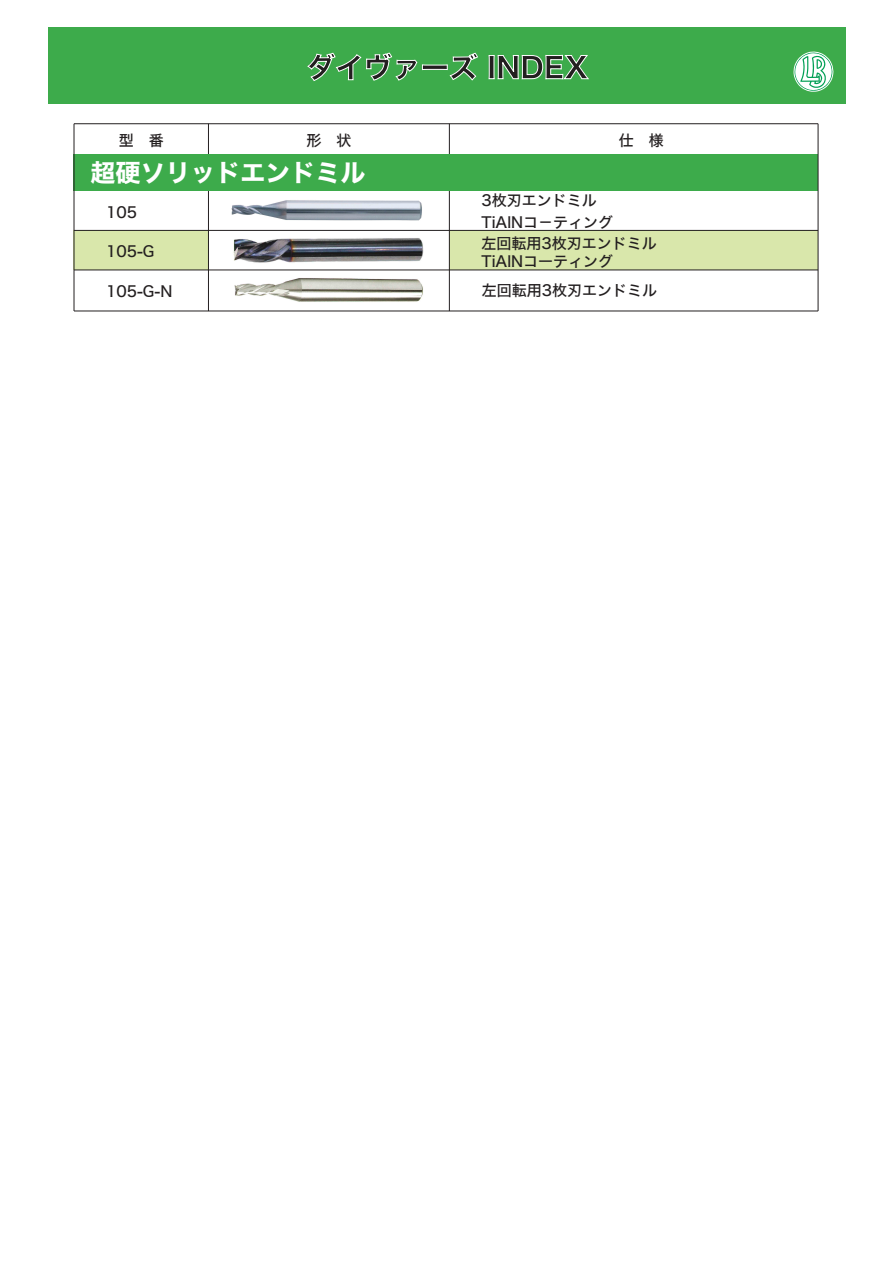
<style>
.page{position:relative;width:893px;height:1263px;background:#fff}
.page>*{position:absolute;margin:0;border:0;box-sizing:border-box;transform-origin:0 0}
.t1{font:28.5px "Hiragino Kaku W7 90 msp RKSJ H";color:#231f20}
.t2{font:24.75px "Hiragino Kaku W7 90 msp RKSJ H";color:#fff}
.t3{font:15px/21.5px "Hiragino Kaku W5 90 msp RKSJ H";color:#231f20}
</style>
<div class="page">
<img style="left:234px;top:278px;width:189px;height:24px">
<div style="left:49px;top:27px;width:797px;height:76px;background:#3dab4b"></div>
<svg style="left:307px;top:52px;width:171px;height:29px"></svg>
<svg style="left:488px;top:55px;width:101px;height:25px"></svg>
<div style="left:449px;top:230px;width:369px;height:40px;background:#d9e7ab"></div>
<div style="left:73px;top:230px;width:135px;height:40px;background:#d9e7ab"></div>
<hr style="left:74px;top:230px;width:744px;height:1px;background:#231f20">
<hr style="left:74px;top:123px;width:744px;height:1px;background:#231f20">
<img style="left:231px;top:200px;width:191px;height:21px">
<img style="left:233px;top:238px;width:191px;height:25px">
<hr style="left:449px;top:124px;width:1px;height:187px;background:#231f20">
<hr style="left:208px;top:124px;width:1px;height:187px;background:#231f20">
<div style="left:74px;top:154px;width:744px;height:37px;background:#3dab4b"></div>
<svg style="left:793px;top:51px;width:40px;height:41px"></svg>
<hr style="left:74px;top:270px;width:744px;height:1px;background:#231f20">
<hr style="left:74px;top:124px;width:1px;height:187px;background:#231f20">
<hr style="left:818px;top:124px;width:1px;height:187px;background:#231f20">
<hr style="left:74px;top:311px;width:744px;height:1px;background:#231f20">
<p class="t3" style="left:119px;top:130px;width:46px">型　番</p>
<h1 class="t1" style="left:307px;top:53px;width:283px">ダイヴァーズ INDEX</h1>
<p class="t3" style="left:306px;top:130px;width:46px">形 状</p>
<h2 class="t2" style="left:91px;top:160px;width:276px">超硬ソリッドエンドミル</h2>
<p class="t3" style="left:619px;top:130px;width:46px">仕　様</p>
<p class="t3" style="left:106px;top:202px;width:33px">105</p>
<p class="t3" style="left:106px;top:241px;width:50px">105-G</p>
<p class="t3" style="left:106px;top:281px;width:68px">105-G-N</p>
<p class="t3" style="left:482px;top:190px;width:177px">3枚刃エンドミル<br>TiAlNコ－ティング<br>左回転用3枚刃エンドミル</p>
<p class="t3" style="left:482px;top:251px;width:133px">TiAlNコーティング</p>
<p class="t3" style="left:482px;top:280px;width:177px">左回転用3枚刃エンドミル</p>
</div>
